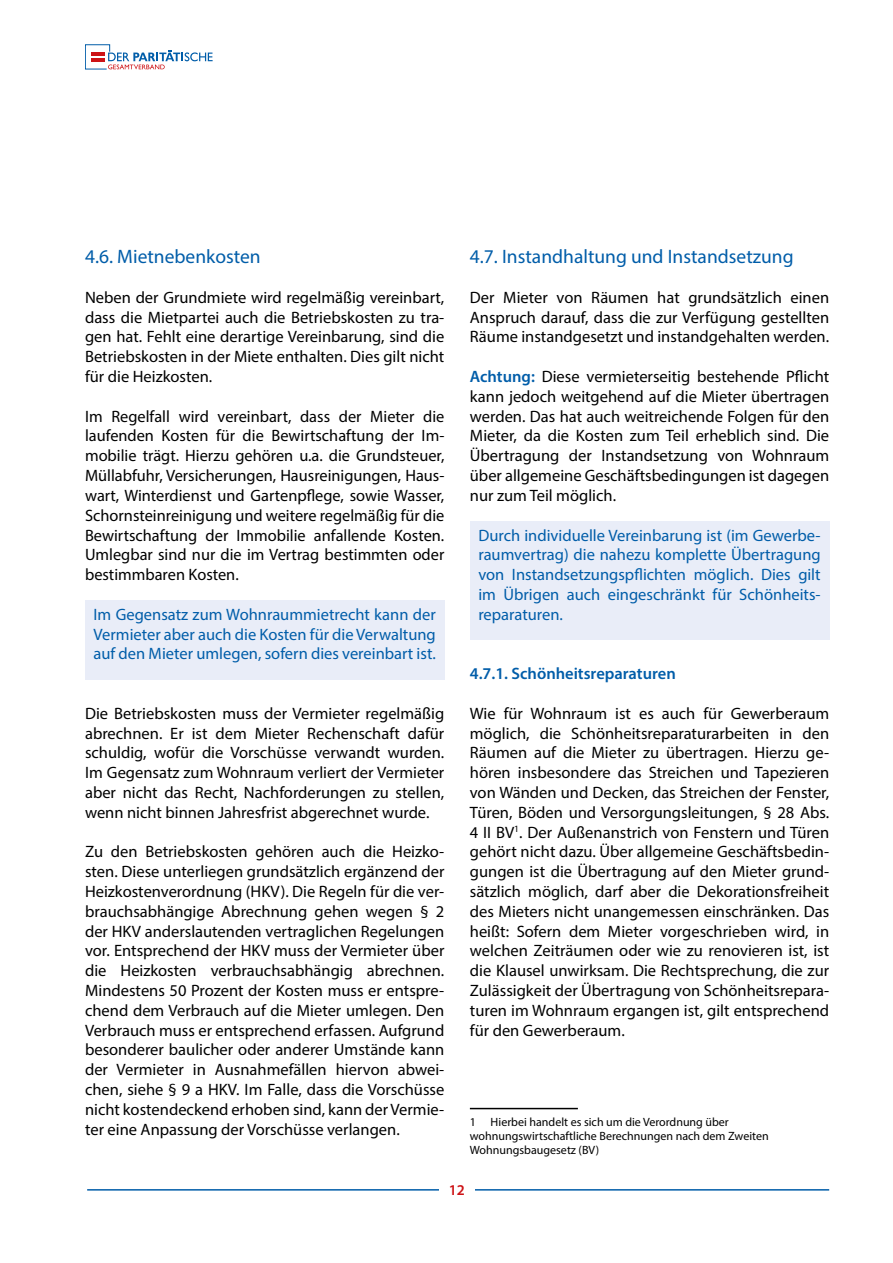
<style>
.page{position:relative;width:893px;height:1263px;background:#fff}
.page>*{position:absolute;margin:0;border:0;box-sizing:border-box;transform-origin:0 0}
.t1{font:19.5px "Myriad Pro";color:#005da9}
.t2{font:16.5px/19.8px "Myriad Pro";color:#000;text-align:justify}
.t3{font:16.5px/19.8px "Myriad Pro";color:#005da9;text-align:justify}
.t4{font:600 16.5px "Myriad Pro";color:#005da9}
.t5{font:600 15px "Myriad Pro";color:#cd1316}
.t6{font:12px/14.4px "Myriad Pro";color:#000}
.s1{font-weight:600;color:#005da9}
</style>
<div class="page">
<hr style="left:87px;top:1189px;width:742px;height:1px;background:#005da9">
<div style="left:439px;top:1184px;width:36px;height:26px;background:#fff"></div>
<svg style="left:85px;top:44px;width:128px;height:25px"></svg>
<div style="left:85px;top:600px;width:359px;height:79px;background:#e9edf8"></div>
<div style="left:470px;top:521px;width:359px;height:118px;background:#e9edf8"></div>
<hr style="left:470px;top:1108px;width:108px;height:1px;background:#000">
<p class="t1" style="left:85px;top:245px;width:177px">4.6. Mietnebenkosten</p>
<p class="t2" style="left:85px;top:287px;width:361px">Neben der Grundmiete wird regelmäßig vereinbart, dass die Mietpartei auch die Betriebskosten zu tra&shy;gen hat. Fehlt eine derartige Vereinbarung, sind die Betriebskosten in der Miete enthalten. Dies gilt nicht für die Heizkosten.</p>
<p class="t2" style="left:85px;top:406px;width:361px">Im Regelfall wird vereinbart, dass der Mieter die laufenden Kosten für die Bewirtschaftung der Im&shy;mobilie trägt. Hierzu gehören u.a. die Grundsteuer, Müllabfuhr, Versicherungen, Hausreinigungen, Haus&shy;wart, Winterdienst und Gartenpflege, sowie Wasser, Schornsteinreinigung und weitere regelmäßig für die Bewirtschaftung der Immobilie anfallende Kosten.<br>Umlegbar sind nur die im Vertrag bestimmten oder bestimmbaren Kosten.</p>
<p class="t3" style="left:94px;top:604px;width:344px">Im Gegensatz zum Wohnraummietrecht kann der Vermieter aber auch die Kosten für die Verwaltung auf den Mieter umlegen, sofern dies vereinbart ist.</p>
<p class="t2" style="left:85px;top:703px;width:361px">Die Betriebskosten muss der Vermieter regelmäßig abrechnen. Er ist dem Mieter Rechenschaft dafür schuldig, wofür die Vorschüsse verwandt wurden.<br>Im Gegensatz zum Wohnraum verliert der Vermieter aber nicht das Recht, Nachforderungen zu stellen, wenn nicht binnen Jahresfrist abgerechnet wurde.</p>
<p class="t2" style="left:85px;top:842px;width:361px">Zu den Betriebskosten gehören auch die Heizko&shy;sten. Diese unterliegen grundsätzlich ergänzend der Heizkostenverordnung (HKV). Die Regeln für die ver&shy;brauchsabhängige Abrechnung gehen wegen § 2 der HKV anderslautenden vertraglichen Regelungen vor. Entsprechend der HKV muss der Vermieter über die Heizkosten verbrauchsabhängig abrechnen.<br>Mindestens 50 Prozent der Kosten muss er entspre&shy;chend dem Verbrauch auf die Mieter umlegen. Den Verbrauch muss er entsprechend erfassen. Aufgrund besonderer baulicher oder anderer Umstände kann der Vermieter in Ausnahmefällen hiervon abwei&shy;chen, siehe § 9 a HKV. Im Falle, dass die Vorschüsse nicht kostendeckend erhoben sind, kann der Vermie&shy;ter eine Anpassung der Vorschüsse verlangen.</p>
<p class="t1" style="left:470px;top:245px;width:325px">4.7. Instandhaltung und Instandsetzung</p>
<p class="t2" style="left:470px;top:287px;width:361px">Der Mieter von Räumen hat grundsätzlich einen Anspruch darauf, dass die zur Verfügung gestellten Räume instandgesetzt und instandgehalten werden.</p>
<p class="t2" style="left:470px;top:366px;width:361px"><span class="s1">Achtung:</span> Diese vermieterseitig bestehende Pflicht kann jedoch weitgehend auf die Mieter übertragen werden. Das hat auch weitreichende Folgen für den Mieter, da die Kosten zum Teil erheblich sind. Die Übertragung der Instandsetzung von Wohnraum über allgemeine Geschäftsbedingungen ist dagegen nur zum Teil möglich.</p>
<p class="t3" style="left:478px;top:525px;width:344px">Durch individuelle Vereinbarung ist (im Gewerbe&shy;raumvertrag) die nahezu komplette Übertragung von Instandsetzungspflichten möglich. Dies gilt im Übrigen auch eingeschränkt für Schönheits&shy;reparaturen.</p>
<p class="t4" style="left:470px;top:663px;width:207px">4.7.1. Schönheitsreparaturen</p>
<p class="t2" style="left:470px;top:703px;width:361px">Wie für Wohnraum ist es auch für Gewerberaum möglich, die Schönheitsreparaturarbeiten in den Räumen auf die Mieter zu übertragen. Hierzu ge&shy;hören insbesondere das Streichen und Tapezieren von Wänden und Decken, das Streichen der Fenster, Türen, Böden und Versorgungsleitungen, § 28 Abs.<br>4 II BV<sup>1</sup>. Der Außenanstrich von Fenstern und Türen gehört nicht dazu. Über allgemeine Geschäftsbedin&shy;gungen ist die Übertragung auf den Mieter grund&shy;sätzlich möglich, darf aber die Dekorationsfreiheit des Mieters nicht unangemessen einschränken. Das heißt: Sofern dem Mieter vorgeschrieben wird, in welchen Zeiträumen oder wie zu renovieren ist, ist die Klausel unwirksam. Die Rechtsprechung, die zur Zulässigkeit der Übertragung von Schönheitsrepara&shy;turen im Wohnraum ergangen ist, gilt entsprechend für den Gewerberaum.</p>
<p class="t6" style="left:470px;top:1114px;width:300px">1 Hierbei handelt es sich um die Verordnung über wohnungswirtschaftliche Berechnungen nach dem Zweiten<br>Wohnungsbaugesetz (BV)</p>
<p class="t5" style="left:449px;top:1181px;width:18px">12</p>
</div>
